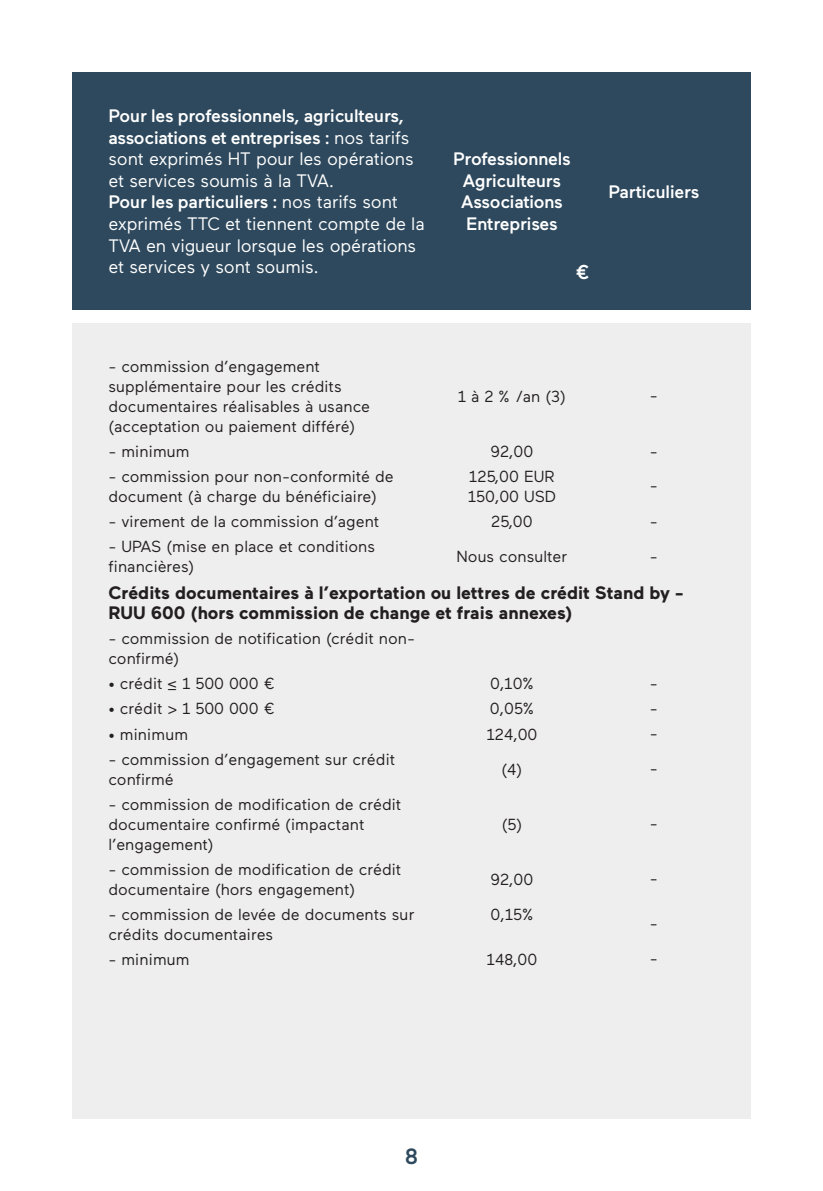
<style>
.page{position:relative;width:823px;height:1191px;background:#fff}
.page>*{position:absolute;margin:0;border:0;box-sizing:border-box;transform-origin:0 0}
.t1{font:500 22px "Maax";color:#2e495d}
.t2{font:500 20px "Maax";color:#fff}
.t3{font:18px/21.6px "Maax";letter-spacing:-.01em;color:#fff}
.t4{font:700 18px/20px "Maax";color:#231f20}
.t5{font:500 18px "Maax";letter-spacing:-.01em;color:#fff}
.t6{font:16px/20px "Maax";color:#231f20}
.s1{font-weight:500}
</style>
<div class="page">
<div style="left:72px;top:324px;width:678px;height:795px;background:#eeeeef"></div>
<div style="left:72px;top:72px;width:678px;height:237px;background:#2e495d"></div>
<p class="t3" style="left:108px;top:105px;width:306px"><span class="s1">Pour les professionnels, agriculteurs, associations et entreprises :</span> nos tarifs sont exprimés HT pour les opérations et services soumis à la TVA.</p>
<p class="t3" style="left:108px;top:191px;width:317px"><span class="s1">Pour les particuliers :</span> nos tarifs sont exprimés TTC et tiennent compte de la TVA en vigueur lorsque les opérations et services y sont soumis.</p>
<p class="t5" style="left:453px;top:149px;width:119px">Professionnels</p>
<p class="t5" style="left:462px;top:171px;width:100px">Agriculteurs</p>
<p class="t5" style="left:461px;top:192px;width:103px">Associations</p>
<p class="t5" style="left:466px;top:214px;width:93px">Entreprises</p>
<p class="t2" style="left:575px;top:261px;width:16px">€</p>
<p class="t5" style="left:608px;top:182px;width:92px">Particuliers</p>
<p class="t6" style="left:108px;top:357px;width:263px">- commission d’engagement supplémentaire pour les crédits documentaires réalisables à usance (acceptation ou paiement différé)</p>
<p class="t6" style="left:457px;top:387px;width:110px">1 à 2 % /an (3)</p>
<p class="t6" style="left:649px;top:386px;width:10px">-</p>
<p class="t6" style="left:108px;top:442px;width:83px">- minimum</p>
<p class="t6" style="left:490px;top:442px;width:44px">92,00</p>
<p class="t6" style="left:649px;top:442px;width:10px">-</p>
<p class="t6" style="left:108px;top:467px;width:286px">- commission pour non-conformité de document (à charge du bénéficiaire)</p>
<p class="t6" style="left:468px;top:467px;width:87px">125,00 EUR</p>
<p class="t6" style="left:649px;top:476px;width:10px">-</p>
<p class="t6" style="left:467px;top:487px;width:90px">150,00 USD</p>
<p class="t6" style="left:108px;top:512px;width:272px">- virement de la commission d’agent</p>
<p class="t6" style="left:491px;top:512px;width:43px">25,00</p>
<p class="t6" style="left:649px;top:511px;width:10px">-</p>
<p class="t6" style="left:108px;top:537px;width:268px">- UPAS (mise en place et conditions financières)</p>
<p class="t6" style="left:456px;top:547px;width:112px">Nous consulter</p>
<p class="t6" style="left:649px;top:546px;width:10px">-</p>
<p class="t4" style="left:108px;top:583px;width:576px">Crédits documentaires à l’exportation ou lettres de crédit Stand by -<br>RUU 600 (hors commission de change et frais annexes)</p>
<p class="t6" style="left:108px;top:629px;width:308px">- commission de notification (crédit non&shy;confirmé)</p>
<p class="t6" style="left:108px;top:674px;width:168px">• crédit ≤ 1 500 000 €</p>
<p class="t6" style="left:490px;top:674px;width:45px">0,10%</p>
<p class="t6" style="left:649px;top:673px;width:10px">-</p>
<p class="t6" style="left:108px;top:699px;width:168px">• crédit &gt; 1 500 000 €</p>
<p class="t6" style="left:489px;top:699px;width:46px">0,05%</p>
<p class="t6" style="left:649px;top:698px;width:10px">-</p>
<p class="t6" style="left:108px;top:724px;width:81px">• minimum</p>
<p class="t6" style="left:486px;top:724px;width:53px">124,00</p>
<p class="t6" style="left:649px;top:723px;width:10px">-</p>
<p class="t6" style="left:108px;top:749px;width:288px">- commission d’engagement sur crédit confirmé</p>
<p class="t6" style="left:501px;top:759px;width:22px">(4)</p>
<p class="t6" style="left:649px;top:758px;width:10px">-</p>
<p class="t6" style="left:108px;top:794px;width:294px">- commission de modification de crédit documentaire confirmé (impactant l’engagement)</p>
<p class="t6" style="left:501px;top:814px;width:22px">(5)</p>
<p class="t6" style="left:649px;top:813px;width:10px">-</p>
<p class="t6" style="left:108px;top:859px;width:294px">- commission de modification de crédit documentaire (hors engagement)</p>
<p class="t6" style="left:490px;top:869px;width:44px">92,00</p>
<p class="t6" style="left:649px;top:868px;width:10px">-</p>
<p class="t6" style="left:108px;top:904px;width:307px">- commission de levée de documents sur crédits documentaires</p>
<p class="t6" style="left:490px;top:904px;width:44px">0,15%</p>
<p class="t6" style="left:649px;top:914px;width:10px">-</p>
<p class="t6" style="left:108px;top:949px;width:83px">- minimum</p>
<p class="t6" style="left:486px;top:949px;width:52px">148,00</p>
<p class="t6" style="left:649px;top:949px;width:10px">-</p>
<p class="t1" style="left:404px;top:1144px;width:15px">8</p>
</div>
